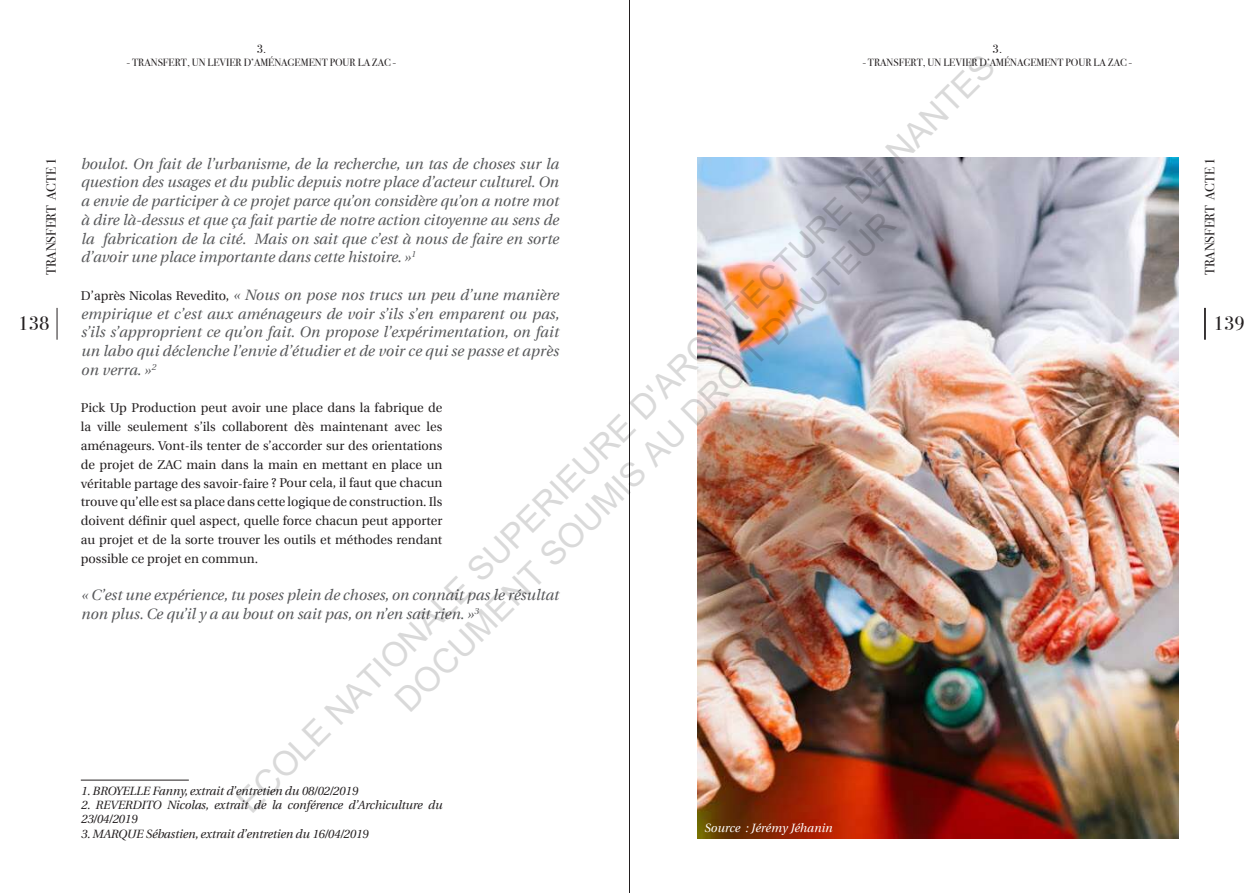
<style>
.page{position:relative;width:1259px;height:893px;background:#fff}
.page>*{position:absolute;margin:0;border:0;box-sizing:border-box;transform-origin:0 0}
.t1{font:33.9px/40.7px "Arial";color:rgb(0 0 0/.15);text-align:center}
.t2{font:19.5px "Bodoni Svty Two ITCTT";color:#231f20}
.t3{font:italic 15px/18.8px "Utopia";color:#57585a;text-align:justify}
.t4{font:13.5px "Bodoni Svty Two ITCTT";color:#231f20}
.t5{font:12.75px/18.8px "Utopia";color:#231f20;text-align:justify}
.t6{font:italic 12px/14.4px "Utopia";letter-spacing:-.01em;color:#231f20}
.t7{font:italic 12px "Utopia";color:#fff}
.t8{font:12px "Bodoni Svty Two ITCTT";color:#231f20}
.t9{font:10.5px "Bodoni Svty Two ITCTT";color:#231f20}
.s1{font-style:normal;font-size:12.75px;color:#231f20}
</style>
<div class="page">
<hr style="left:1205px;top:308px;width:1px;height:32px;background:#231f20">
<hr style="left:57px;top:308px;width:1px;height:32px;background:#231f20">
<hr style="left:1204px;top:308px;width:1px;height:32px;background:#231f20">
<hr style="left:629px;top:0;width:1px;height:893px;background:#231f20">
<hr style="left:81px;top:780px;width:108px;height:1px;background:#231f20">
<img style="left:698px;top:157px;width:480px;height:682px">
<p class="t8" style="left:257px;top:39px;width:11px">3.</p>
<p class="t9" style="left:127px;top:54px;width:271px">- TRANSFERT, UN LEVIER D’AMÉNAGEMENT POUR LA ZAC -</p>
<p class="t8" style="left:992px;top:39px;width:11px">3.</p>
<p class="t9" style="left:995px;top:49px;width:5px">-</p>
<h1 class="t1" style="left:229px;top:792px;width:1056px;rotate:-45deg">ECOLE NATIONALE SUPERIEURE D'ARCHITECTURE DE NANTES<br>DOCUMENT SOUMIS AU DROIT D'AUTEUR</h1>
<p class="t9" style="left:863px;top:54px;width:271px">- TRANSFERT, UN LEVIER D’AMÉNAGEMENT POUR LA ZAC -</p>
<p class="t3" style="left:81px;top:154px;width:479px">boulot. On fait de l’urbanisme, de la recherche, un tas de choses sur la question des usages et du public depuis notre place d’acteur culturel. On a envie de participer à ce projet parce qu’on considère qu’on a notre mot à dire là-dessus et que ça fait partie de notre action citoyenne au sens de la fabrication de la cité. Mais on sait que c’est à nous de faire en sorte d’avoir une place importante dans cette histoire. »<sup>1</sup></p>
<p class="t3" style="left:81px;top:286px;width:480px"><span class="s1">D’après Nicolas Revedito,</span> « Nous on pose nos trucs un peu d’une manière empirique et c’est aux aménageurs de voir s’ils s’en emparent ou pas, s’ils s’approprient ce qu’on fait. On propose l’expérimentation, on fait un labo qui déclenche l’envie d’étudier et de voir ce qui se passe et après on verra. »<sup>2</sup></p>
<p class="t5" style="left:81px;top:399px;width:363px">Pick Up Production peut avoir une place dans la fabrique de la ville seulement s’ils collaborent dès maintenant avec les aménageurs. Vont-ils tenter de s’accorder sur des orientations de projet de ZAC main dans la main en mettant en place un véritable partage des savoir-faire ? Pour cela, il faut que chacun trouve qu’elle est sa place dans cette logique de construction. Ils doivent définir quel aspect, quelle force chacun peut apporter au projet et de la sorte trouver les outils et méthodes rendant possible ce projet en commun.</p>
<p class="t3" style="left:81px;top:586px;width:479px">« C’est une expérience, tu poses plein de choses, on connait pas le résultat non plus. Ce qu’il y a au bout on sait pas, on n’en sait rien. »<sup>3</sup></p>
<p class="t4" style="left:40px;top:275px;width:120px;rotate:-90deg">TRANSFERT ACTE 1</p>
<p class="t4" style="left:1198px;top:275px;width:120px;rotate:-90deg">TRANSFERT ACTE 1</p>
<h2 class="t2" style="left:18px;top:308px;width:33px">138</h2>
<h2 class="t2" style="left:1213px;top:308px;width:33px">139</h2>
<p class="t6" style="left:81px;top:783px;width:278px">1. BROYELLE Fanny, extrait d’entretien du 08/02/2019</p>
<p class="t6" style="left:81px;top:798px;width:363px">2. REVERDITO Nicolas, extrait de la conférence d’Archiculture du<br>23/04/2019</p>
<p class="t6" style="left:81px;top:827px;width:289px">3. MARQUE Sébastien, extrait d’entretien du 16/04/2019</p>
<p class="t7" style="left:704px;top:821px;width:130px">Source : Jérémy Jéhanin</p>
</div>
